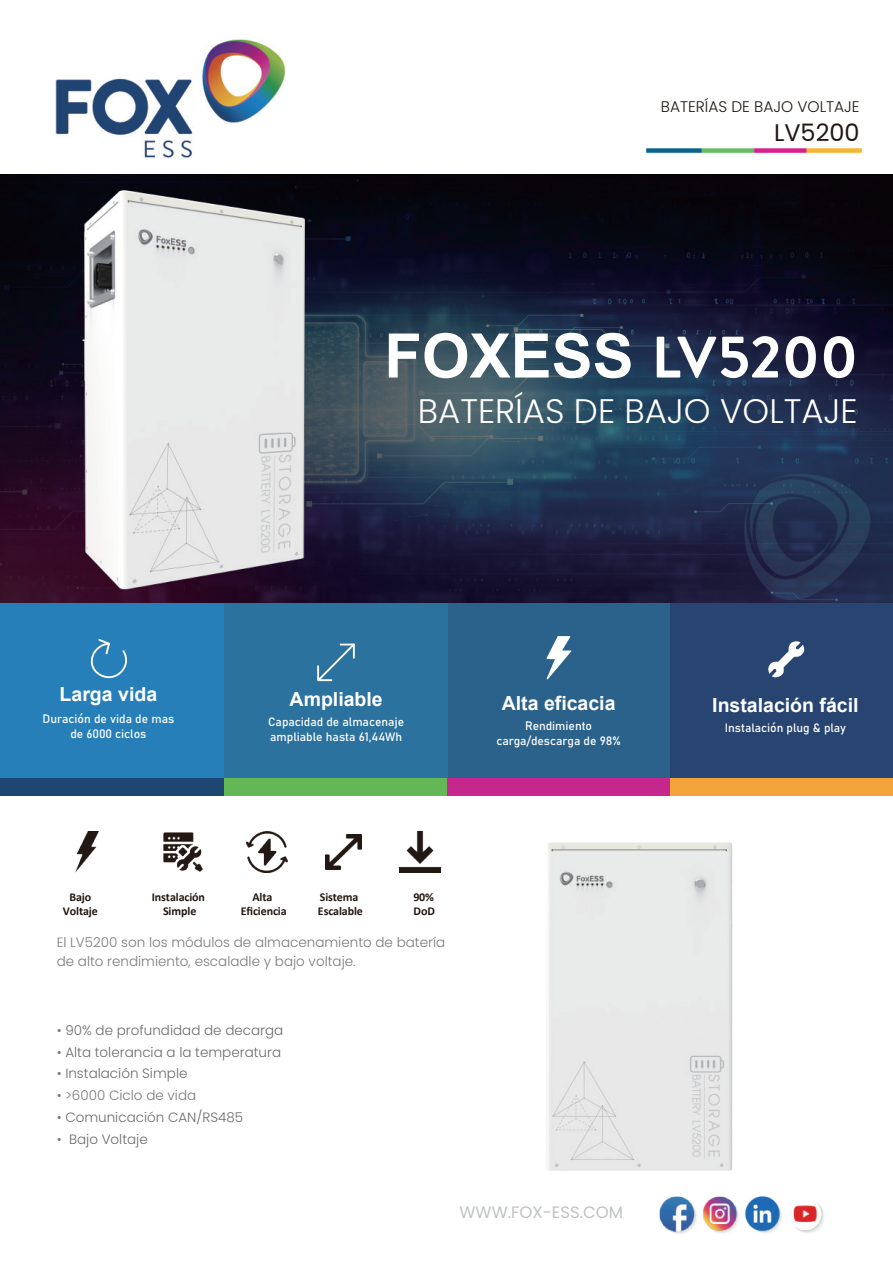
<style>
.page{position:relative;width:893px;height:1263px;background:#fff}
.page>*{position:absolute;margin:0;border:0;box-sizing:border-box;transform-origin:0 0}
.t1{font:700 61.5px "Arial";color:#fff}
.t2{font:300 34.05px "Poppins";color:#fff}
.t3{font:24px "Poppins";color:#221713}
.t4{font:700 19.5px "Arial";color:#fff}
.t5{font:16.5px "Poppins";color:#bfc2c3}
.t6{font:300 15.45px "Poppins";color:#221713}
.t7{font:300 13.5px "Poppins";color:#6c6c6f}
.t8{font:300 13.5px/19.5px "Poppins";color:#7b7b7f}
.t9{font:12px/15px "Bahnschrift";color:#fff;text-align:center}
.t10{font:700 12px/14.4px "Calibri";letter-spacing:-.01em;color:#221713;text-align:center}
.s1{font-family:"Brandon Text";font-size:58.35px}
.s2{color:#7b7b7f}
</style>
<div class="page">
<img style="left:0;top:175px;width:893px;height:447px">
<img style="left:646px;top:148px;width:216px;height:6px">
<img style="left:56px;top:40px;width:229px;height:117px">
<img style="left:76px;top:179px;width:233px;height:421px">
<img style="left:547px;top:842px;width:186px;height:329px">
<div style="left:1px;top:603px;width:223px;height:175px;background:#267fb9"></div>
<div style="left:1px;top:778px;width:223px;height:17px;background:#1e4672"></div>
<div style="left:224px;top:603px;width:224px;height:175px;background:#2c729e"></div>
<div style="left:224px;top:778px;width:224px;height:17px;background:#63b756"></div>
<div style="left:448px;top:603px;width:222px;height:175px;background:#2a628b"></div>
<div style="left:448px;top:778px;width:222px;height:17px;background:#c6278c"></div>
<div style="left:670px;top:603px;width:223px;height:175px;background:#274570"></div>
<div style="left:670px;top:778px;width:223px;height:17px;background:#f2a339"></div>
<svg style="left:90px;top:639px;width:37px;height:40px"></svg>
<svg style="left:317px;top:643px;width:38px;height:38px"></svg>
<svg style="left:546px;top:636px;width:26px;height:44px"></svg>
<svg style="left:768px;top:641px;width:37px;height:37px"></svg>
<img style="left:659px;top:1196px;width:165px;height:38px">
<img style="left:75px;top:831px;width:24px;height:41px">
<img style="left:400px;top:831px;width:41px;height:41px">
<img style="left:326px;top:834px;width:35px;height:36px">
<img style="left:163px;top:832px;width:40px;height:40px">
<img style="left:246px;top:831px;width:41px;height:41px">
<p class="t6" style="left:661px;top:98px;width:200px">BATERÍAS DE BAJO VOLTAJE</p>
<h3 class="t3" style="left:774px;top:118px;width:87px">LV5200</h3>
<h1 class="t1" style="left:384px;top:313px;width:475px">FOXESS <span class="s1">LV5200</span></h1>
<h2 class="t2" style="left:418px;top:391px;width:441px">BATERÍAS DE BAJO VOLTAJE</h2>
<h3 class="t4" style="left:60px;top:680px;width:99px">Larga vida</h3>
<p class="t9" style="left:43px;top:710px;width:133px">Duración de vida de mas de 6000 ciclos</p>
<h3 class="t4" style="left:290px;top:685px;width:95px">Ampliable</h3>
<p class="t9" style="left:268px;top:713px;width:137px;text-align:left">Capacidad de almacenaje ampliable hasta 61,44Wh</p>
<h3 class="t4" style="left:502px;top:690px;width:115px">Alta eficacia</h3>
<p class="t9" style="left:496px;top:718px;width:126px">Rendimiento carga/descarga de 98%</p>
<h3 class="t4" style="left:712px;top:691px;width:148px">Instalación fácil</h3>
<p class="t9" style="left:725px;top:719px;width:123px">Instalación plug &amp; play</p>
<p class="t10" style="left:63px;top:889px;width:37px">Bajo<br>Voltaje</p>
<p class="t10" style="left:152px;top:889px;width:55px">Instalación<br>Simple</p>
<p class="t10" style="left:241px;top:889px;width:47px">Alta<br>Eficiencia</p>
<p class="t10" style="left:318px;top:889px;width:47px;text-align:left">Sistema<br>Escalable</p>
<p class="t10" style="left:413px;top:889px;width:23px;text-align:left">90%<br>DoD</p>
<p class="t8" style="left:57px;top:932px;width:390px">El LV5200 son los módulos de almacenamiento de batería de alto rendimiento, escaladle y bajo voltaje.</p>
<p class="t7" style="left:57px;top:1022px;width:228px"><span class="s2">•</span> 90% de profundidad de decarga</p>
<p class="t7" style="left:57px;top:1044px;width:226px"><span class="s2">•</span> Alta tolerancia a la temperatura</p>
<p class="t7" style="left:57px;top:1066px;width:132px"><span class="s2">•</span> Instalación Simple</p>
<p class="t8" style="left:57px;top:1086px;width:141px">• &gt;6000 Ciclo de vida</p>
<p class="t7" style="left:57px;top:1110px;width:188px"><span class="s2">•</span> Comunicación CAN/RS485</p>
<p class="t7" style="left:57px;top:1131px;width:93px"><span class="s2">•</span> Bajo Voltaje</p>
<h3 class="t5" style="left:459px;top:1203px;width:165px">WWW.FOX-ESS.COM</h3>
</div>
